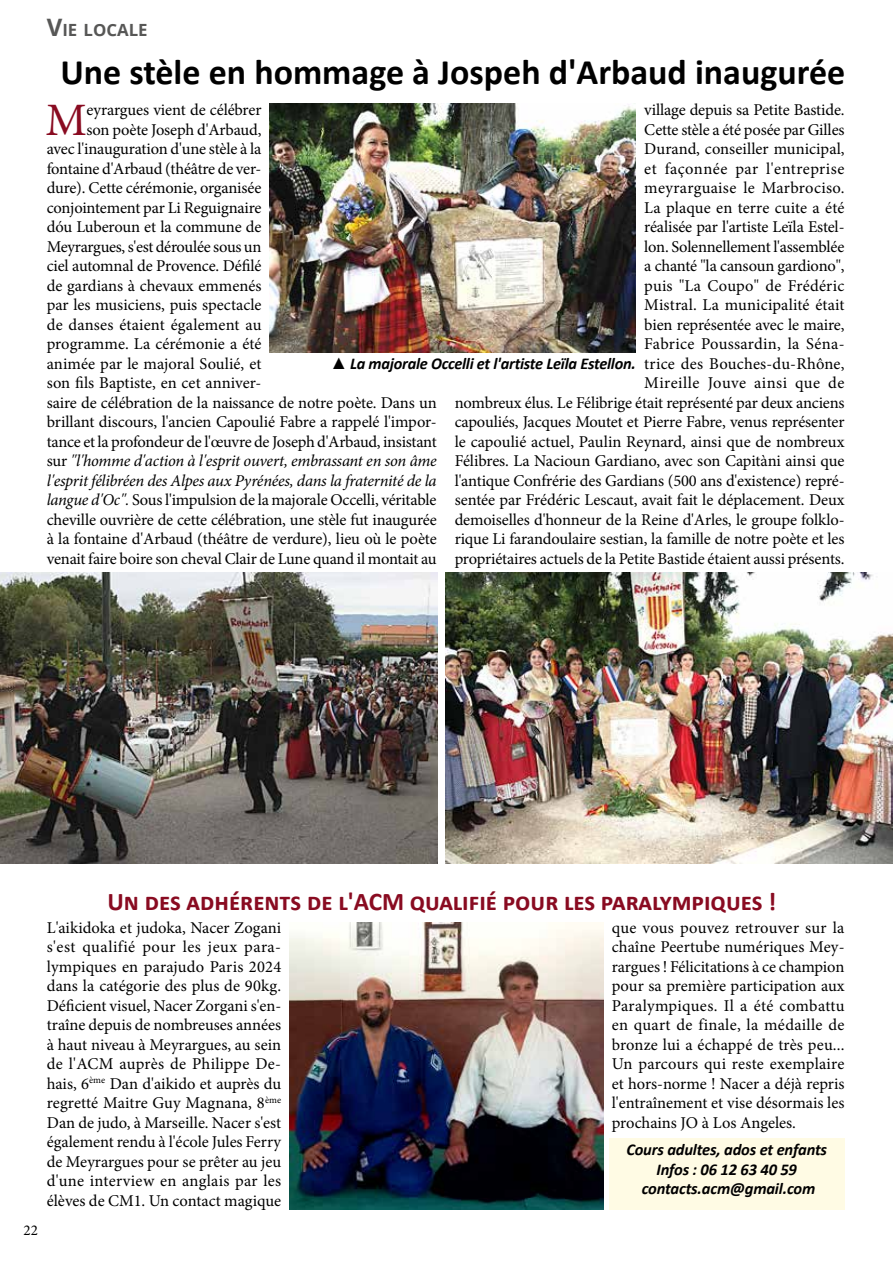
<style>
.page{position:relative;width:893px;height:1263px;background:#fff}
.page>*{position:absolute;margin:0;border:0;box-sizing:border-box;transform-origin:0 0}
.t1{font:46.5px "Minion Pro";color:#890b21}
.t2{font:700 36px "Calibri";color:#000}
.t3{font:700 25.5px "Calibri";color:#890b21}
.t4{font:700 16.8px "Open Sans";color:#575756}
.t5{font:16.5px/19.5px "Minion Pro";letter-spacing:-.01em;color:#000;text-align:justify}
.t6{font:italic 16.5px "Minion Pro";letter-spacing:-.02em;color:#000}
.t7{font:italic 700 16.5px/19.5px "Calibri";letter-spacing:-.01em;color:#000;text-align:center}
.t8{font:16.5px "Minion Pro";letter-spacing:.01em;color:#000}
.t9{font:15px "Minion Pro";color:#000}
.s1{font-size:24px}
.s2{font-style:normal}
.s3{font-style:italic}
.s4{font-family:"Arial"}
</style>
<div class="page">
<div style="left:609px;top:1138px;width:235px;height:71px;background:#fffbe4"></div>
<img style="left:446px;top:573px;width:446px;height:290px">
<img style="left:270px;top:103px;width:366px;height:249px">
<img style="left:0;top:573px;width:438px;height:290px">
<img style="left:290px;top:923px;width:313px;height:286px">
<p class="t4" style="left:47px;top:18px;width:102px"><span class="s1">V</span>IE LOCALE</p>
<h2 class="t2" style="left:60px;top:46px;width:786px">Une stèle en hommage à Jospeh d'Arbaud inaugurée</h2>
<h1 class="t1" style="left:46px;top:89px;width:43px">M</h1>
<p class="t5" style="left:87px;top:100px;width:176px">eyrargues vient de célébrer</p>
<p class="t5" style="left:455px;top:100px;width:391px;text-align:right">village depuis sa Petite Bastide.<br>Cette stèle a été posée par Gilles<br>Durand, conseiller municipal,<br>et façonnée par l'entreprise<br>meyrarguaise le Marbrociso.<br>La plaque en terre cuite a été<br>réalisée par l'artiste Leïla Estel-<br>lon. Solennellement l'assemblée<br>a chanté "la cansoun gardiono",<br>puis "La Coupo" de Frédéric<br>Mistral. La municipalité était<br>bien représentée avec le maire,<br>Fabrice Poussardin, la Séna-<br>trice des Bouches-du-Rhône,<br>Mireille Jouve ainsi que de<br>nombreux élus. Le Félibrige était représenté par deux anciens capouliés, Jacques Moutet et Pierre Fabre, venus représenter le capoulié actuel, Paulin Reynard, ainsi que de nombreux Félibres. La Nacioun Gardiano, avec son Capitàni ainsi que l'antique Confrérie des Gardians (500 ans d'existence) repré&shy;sentée par Frédéric Lescaut, avait fait le déplacement. Deux demoiselles d'honneur de la Reine d'Arles, le groupe folklo&shy;rique Li farandoulaire sestian, la famille de notre poète et les propriétaires actuels de la Petite Bastide étaient aussi présents.</p>
<p class="t5" style="left:87px;top:120px;width:176px">son poète Joseph d'Arbaud,</p>
<p class="t5" style="left:47px;top:139px;width:216px">avec l'inauguration d'une stèle à la</p>
<p class="t5" style="left:47px;top:159px;width:216px">fontaine d'Arbaud (théâtre de ver-</p>
<p class="t5" style="left:47px;top:178px;width:216px">dure). Cette cérémonie, organisée</p>
<p class="t5" style="left:47px;top:198px;width:216px">conjointement par Li Reguignaire</p>
<p class="t5" style="left:47px;top:217px;width:216px">dóu Luberoun et la commune de</p>
<p class="t5" style="left:47px;top:237px;width:216px">Meyrargues, s'est déroulée sous un</p>
<p class="t5" style="left:47px;top:256px;width:216px">ciel automnal de Provence. Défilé</p>
<p class="t5" style="left:47px;top:276px;width:216px">de gardians à chevaux emmenés</p>
<p class="t5" style="left:47px;top:295px;width:216px">par les musiciens, puis spectacle</p>
<p class="t8" style="left:47px;top:313px;width:216px">de danses étaient également au</p>
<p class="t5" style="left:47px;top:334px;width:216px">programme. La cérémonie a été</p>
<p class="t5" style="left:47px;top:354px;width:216px">animée par le majoral Soulié, et</p>
<p class="t5" style="left:47px;top:373px;width:216px">son fils Baptiste, en cet anniver-</p>
<p class="t5" style="left:47px;top:393px;width:391px">saire de célébration de la naissance de notre poète. Dans un</p>
<p class="t5" style="left:47px;top:412px;width:391px">brillant discours, l'ancien Capoulié Fabre a rappelé l'impor-</p>
<p class="t5" style="left:47px;top:432px;width:391px">tance et la profondeur de l'œuvre de Joseph d'Arbaud, insistant</p>
<p class="t6" style="left:47px;top:450px;width:391px"><span class="s2">sur</span> "l'homme d'action à l'esprit ouvert, embrassant en son âme</p>
<p class="t6" style="left:47px;top:469px;width:391px">l'esprit félibréen des Alpes aux Pyrénées, dans la fraternité de la</p>
<p class="t5" style="left:47px;top:490px;width:391px"><span class="s3">langue d'Oc".</span> Sous l'impulsion de la majorale Occelli, véritable</p>
<p class="t5" style="left:47px;top:510px;width:391px">cheville ouvrière de cette célébration, une stèle fut inaugurée</p>
<p class="t5" style="left:47px;top:529px;width:391px">à la fontaine d'Arbaud (théâtre de verdure), lieu où le poète</p>
<p class="t5" style="left:47px;top:549px;width:391px">venait faire boire son cheval Clair de Lune quand il montait au</p>
<p class="t7" style="left:331px;top:354px;width:306px"><span class="s4">▲</span> La majorale Occelli et l'artiste Leïla Estellon.</p>
<p class="t9" style="left:24px;top:1220px;width:16px">22</p>
<h3 class="t3" style="left:107px;top:883px;width:670px">Un des adhérents de l'ACM qualifié pour les paralympiques !</h3>
<p class="t5" style="left:47px;top:918px;width:236px">L'aikidoka et judoka, Nacer Zogani s'est qualifié pour les jeux para&shy;lympiques en parajudo Paris 2024 dans la catégorie des plus de 90kg.<br>Déficient visuel, Nacer Zorgani s'en&shy;traîne depuis de nombreuses années à haut niveau à Meyrargues, au sein de l'ACM auprès de Philippe De&shy;hais, 6<sup>ème</sup> Dan d'aikido et auprès du regretté Maitre Guy Magnana, 8<sup>ème </sup>Dan de judo, à Marseille. Nacer s'est également rendu à l'école Jules Ferry de Meyrargues pour se prêter au jeu d'une interview en anglais par les élèves de CM1. Un contact magique</p>
<p class="t5" style="left:612px;top:918px;width:234px">que vous pouvez retrouver sur la chaîne Peertube numériques Mey&shy;rargues ! Félicitations à ce champion pour sa première participation aux Paralympiques. Il a été combattu en quart de finale, la médaille de bronze lui a échappé de très peu...<br>Un parcours qui reste exemplaire et hors-norme ! Nacer a déjà repris l'entraînement et vise désormais les prochains JO à Los Angeles.</p>
<p class="t7" style="left:626px;top:1139px;width:202px">Cours adultes, ados et enfants<br>Infos : 06 12 63 40 59 contacts.acm@gmail.com</p>
</div>
